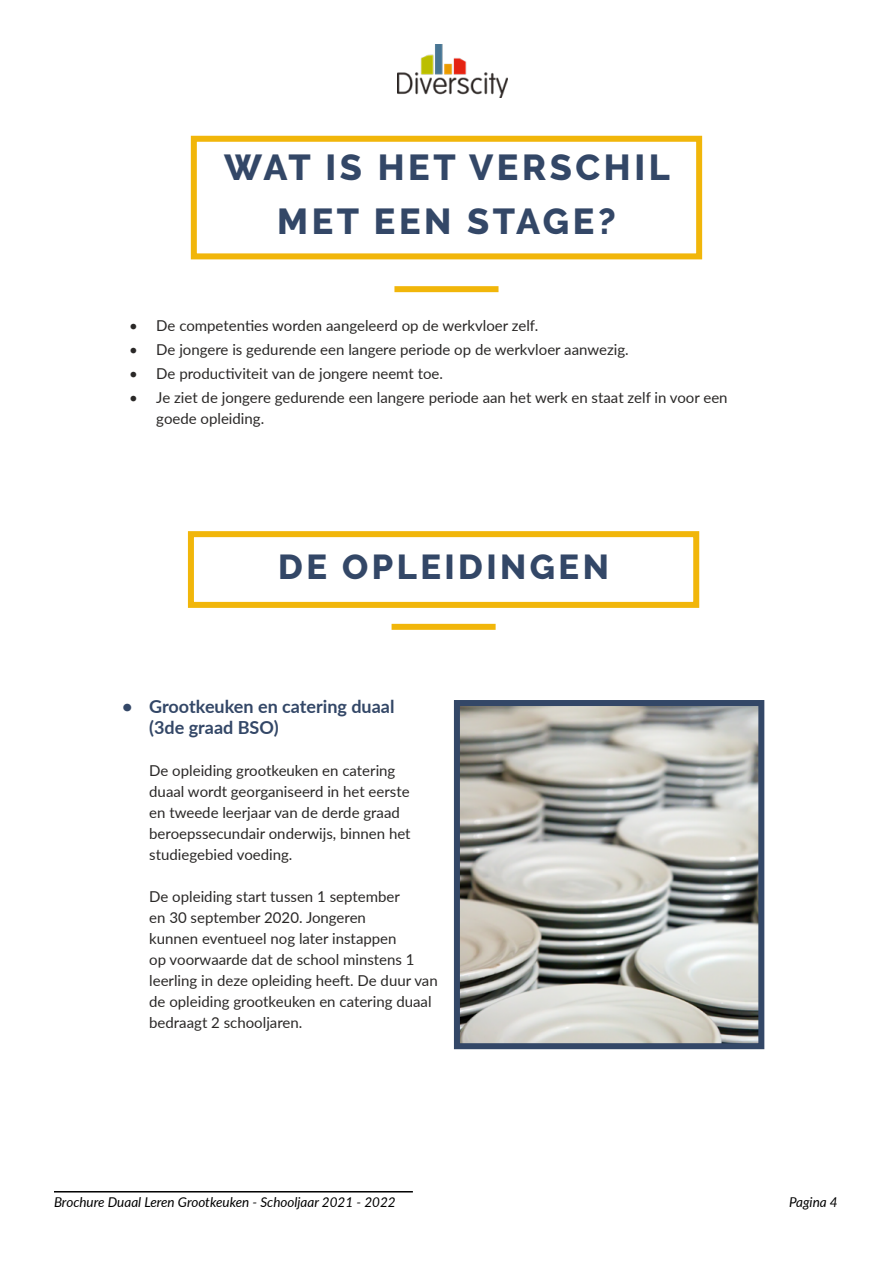
<style>
.page{position:relative;width:893px;height:1263px;background:#fff}
.page>*{position:absolute;margin:0;border:0;box-sizing:border-box;transform-origin:0 0}
.t1{font:800 36px/54px "Raleway";letter-spacing:.1em;color:#334767;text-align:center}
.t2{font:800 34.5px "Raleway";letter-spacing:.1em;color:#334767}
.t3{font:700 18px/21px "Lato";color:#334767}
.t4{font:15px/21px "Lato";color:#2a2827}
.t5{font:italic 13.5px "Lato";color:#000}
</style>
<div class="page">
<hr style="left:54px;top:1191px;width:359px;height:1px;background:#000">
<img style="left:461px;top:707px;width:296px;height:335px">
<div style="left:454px;top:700px;width:310px;height:349px;border:6px solid #334767"></div>
<img style="left:398px;top:45px;width:109px;height:53px">
<div style="left:394px;top:286px;width:104px;height:6px;background:#f1b60a"></div>
<div style="left:191px;top:136px;width:511px;height:123px;border:6px solid #f1b60a"></div>
<div style="left:392px;top:624px;width:104px;height:6px;background:#f1b60a"></div>
<div style="left:188px;top:531px;width:511px;height:77px;border:6px solid #f1b60a"></div>
<h1 class="t1" style="left:224px;top:140px;width:447px">WAT IS HET VERSCHIL<br>MET EEN STAGE?</h1>
<p class="t4" style="left:129px;top:314px;width:410px">• De competenties worden aangeleerd op de werkvloer zelf.</p>
<p class="t4" style="left:129px;top:338px;width:501px">• De jongere is gedurende een langere periode op de werkvloer aanwezig.</p>
<p class="t4" style="left:129px;top:362px;width:315px">• De productiviteit van de jongere neemt toe.</p>
<p class="t4" style="left:156px;top:386px;width:573px;text-indent:-27px">• Je ziet de jongere gedurende een langere periode aan het werk en staat zelf in voor een goede opleiding.</p>
<h2 class="t2" style="left:278px;top:547px;width:332px">DE OPLEIDINGEN</h2>
<p class="t3" style="left:149px;top:696px;width:247px;text-indent:-27px">• Grootkeuken en catering duaal (3de graad BSO)</p>
<p class="t4" style="left:149px;top:760px;width:263px">De opleiding grootkeuken en catering duaal wordt georganiseerd in het eerste en tweede leerjaar van de derde graad beroepssecundair onderwijs, binnen het studiegebied voeding.</p>
<p class="t4" style="left:149px;top:886px;width:290px">De opleiding start tussen 1 september<br>en 30 september 2020. Jongeren<br>kunnen eventueel nog later instappen<br>op voorwaarde dat de school minstens 1 leerling in deze opleiding heeft. De duur van de opleiding grootkeuken en catering duaal bedraagt 2 schooljaren.</p>
<p class="t5" style="left:54px;top:1192px;width:343px">Brochure Duaal Leren Grootkeuken - Schooljaar 2021 - 2022</p>
<p class="t5" style="left:789px;top:1192px;width:50px">Pagina 4</p>
</div>
